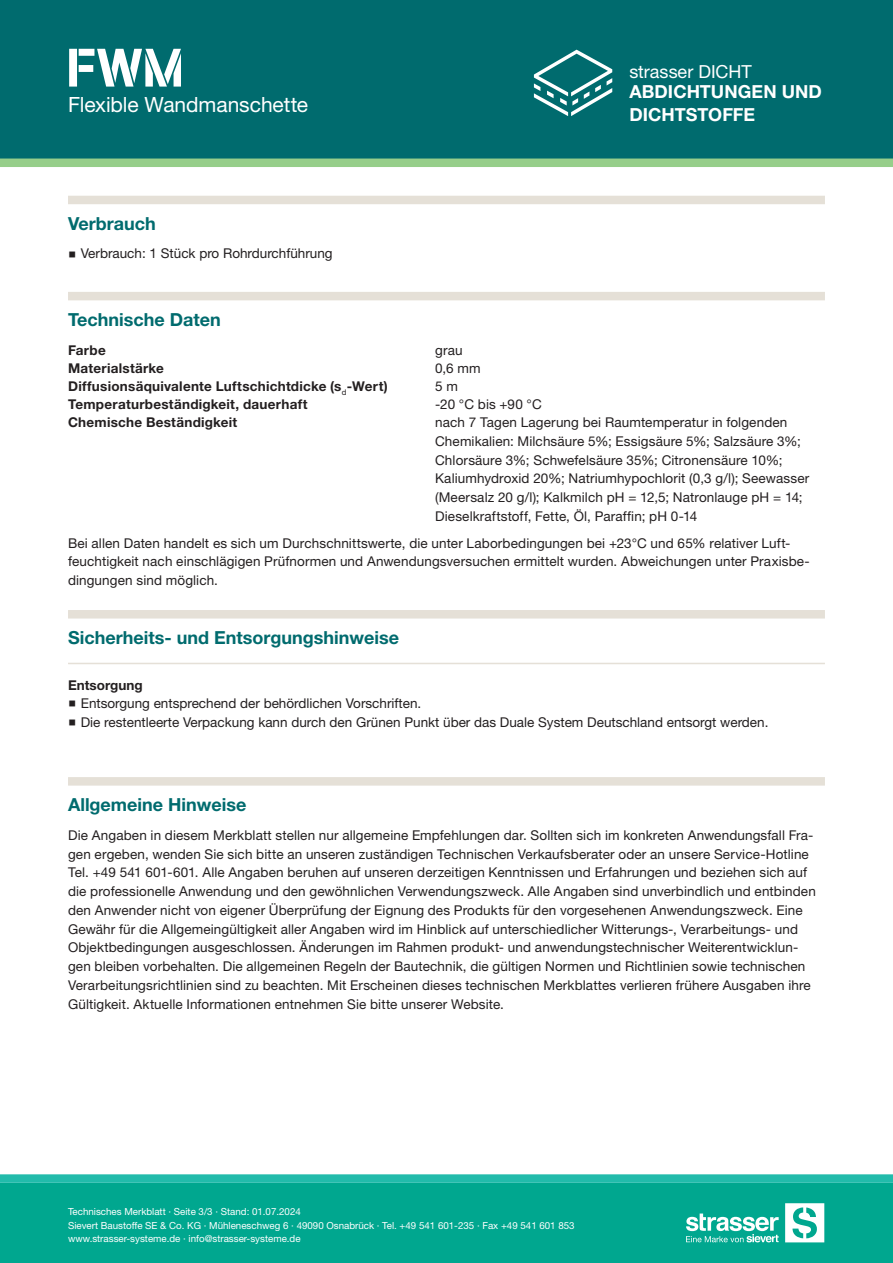
<style>
.page{position:relative;width:893px;height:1263px;background:#fff}
.page>*{position:absolute;margin:0;border:0;box-sizing:border-box;transform-origin:0 0}
.CB_AF_STR_Produkt_ku{font:700 54px "Standard CT Stencil";color:#fff}
.CB_AF_STR_Produkt_la{font:21px "Helvetica Neue LT Std";letter-spacing:-.005em;color:#fff}
.CB_AF_STR_Ueberschri{font:700 18px "Helvetica Neue LT Std";color:#006b6e}
.CB_AF_STR_Produktgru{font:700 18px/22.5px "Helvetica Neue LT Std";letter-spacing:.005em;color:#fff}
.CB_AF_STR_Produktgru-2{font:18px "Helvetica Neue LT Std";color:#fff}
.CB_AF_STR_Fliesstext{font:13.5px/18.8px "Helvetica Neue LT Std";letter-spacing:.01em;color:#231f20}
.CB_AF_STR_Fliesstext-2{font:700 13.5px "Helvetica Neue LT Std";letter-spacing:.02em;color:#231f20}
.CB_AF_STR_Unterueber{font:700 13.5px "Helvetica Neue LT Std";color:#231f20}
.t1{font:9.75px/13.5px "Helvetica Neue LT Std";color:#fff}
</style>
<div class="page">
<div style="left:0;top:0;width:893px;height:159px;background:#006b6e"></div>
<div style="left:0;top:159px;width:893px;height:8px;background:#96ce8a"></div>
<svg style="left:534px;top:50px;width:78px;height:66px"></svg>
<div style="left:0;top:1183px;width:893px;height:80px;background:#00a78f"></div>
<div style="left:0;top:1174px;width:893px;height:9px;background:#22bbab"></div>
<svg style="left:785px;top:1203px;width:39px;height:39px"></svg>
<svg style="left:686px;top:1213px;width:93px;height:29px"></svg>
<div style="left:68px;top:196px;width:757px;height:8px;background:#e5e0d7"></div>
<div style="left:68px;top:292px;width:757px;height:8px;background:#e5e0d7"></div>
<div style="left:68px;top:610px;width:757px;height:8px;background:#e5e0d7"></div>
<hr style="left:68px;top:663px;width:757px;height:1px;background:#e5e0d7">
<div style="left:68px;top:777px;width:757px;height:9px;background:#e5e0d7"></div>
<p class="CB_AF_STR_Produkt_ku" style="left:66px;top:34px;width:120px">FWM</p>
<p class="CB_AF_STR_Produkt_la" style="left:68px;top:92px;width:242px">Flexible Wandmanschette</p>
<p class="CB_AF_STR_Ueberschri" style="left:68px;top:212px;width:89px">Verbrauch</p>
<p class="CB_AF_STR_Fliesstext" style="left:81px;top:244px;width:253px">Verbrauch: 1 Stück pro Rohrdurchführung</p>
<p class="CB_AF_STR_Produktgru-2" style="left:629px;top:61px;width:124px">strasser DICHT</p>
<p class="CB_AF_STR_Produktgru" style="left:629px;top:80px;width:194px">ABDICHTUNGEN UND<br>DICHTSTOFFE</p>
<p class="CB_AF_STR_Ueberschri" style="left:68px;top:308px;width:154px">Technische Daten</p>
<p class="CB_AF_STR_Fliesstext-2" style="left:68px;top:341px;width:39px">Farbe</p>
<p class="CB_AF_STR_Fliesstext" style="left:435px;top:340px;width:29px">grau</p>
<p class="CB_AF_STR_Fliesstext-2" style="left:68px;top:360px;width:97px">Materialstärke</p>
<p class="CB_AF_STR_Fliesstext" style="left:435px;top:358px;width:47px">0,6 mm</p>
<p class="CB_AF_STR_Fliesstext-2" style="left:68px;top:378px;width:321px">Diffusionsäquivalente Luftschichtdicke (s<sub>d</sub>-Wert)</p>
<p class="CB_AF_STR_Fliesstext" style="left:435px;top:376px;width:24px">5 m</p>
<p class="CB_AF_STR_Fliesstext-2" style="left:68px;top:396px;width:241px">Temperaturbeständigkeit, dauerhaft</p>
<p class="CB_AF_STR_Fliesstext" style="left:435px;top:395px;width:108px">-20 °C bis +90 °C</p>
<p class="CB_AF_STR_Fliesstext-2" style="left:68px;top:414px;width:171px">Chemische Beständigkeit</p>
<p class="CB_AF_STR_Fliesstext" style="left:435px;top:413px;width:376px">nach 7 Tagen Lagerung bei Raumtemperatur in folgenden Chemikalien: Milchsäure 5%; Essigsäure 5%; Salzsäure 3%; Chlorsäure 3%; Schwefelsäure 35%; Citronensäure 10%; Kaliumhydroxid 20%; Natriumhypochlorit (0,3 g/l); Seewasser (Meersalz 20 g/l); Kalkmilch pH = 12,5; Natronlauge pH = 14; Dieselkraftstoff, Fette, Öl, Paraffin; pH 0-14</p>
<p class="CB_AF_STR_Fliesstext" style="left:68px;top:533px;width:743px">Bei allen Daten handelt es sich um Durchschnittswerte, die unter Laborbedingungen bei +23°C und 65% relativer Luft&shy;feuchtigkeit nach einschlägigen Prüfnormen und Anwendungsversuchen ermittelt wurden. Abweichungen unter Praxisbe&shy;dingungen sind möglich.</p>
<p class="CB_AF_STR_Ueberschri" style="left:68px;top:626px;width:332px">Sicherheits- und Entsorgungshinweise</p>
<p class="CB_AF_STR_Unterueber" style="left:68px;top:676px;width:76px">Entsorgung</p>
<p class="CB_AF_STR_Fliesstext" style="left:81px;top:693px;width:342px">Entsorgung entsprechend der behördlichen Vorschriften.</p>
<p class="CB_AF_STR_Fliesstext" style="left:81px;top:712px;width:689px">Die restentleerte Verpackung kann durch den Grünen Punkt über das Duale System Deutschland entsorgt werden.</p>
<p class="CB_AF_STR_Ueberschri" style="left:68px;top:793px;width:180px">Allgemeine Hinweise</p>
<p class="CB_AF_STR_Fliesstext" style="left:68px;top:825px;width:749px">Die Angaben in diesem Merkblatt stellen nur allgemeine Empfehlungen dar. Sollten sich im konkreten Anwendungsfall Fra&shy;gen ergeben, wenden Sie sich bitte an unseren zuständigen Technischen Verkaufsberater oder an unsere Service-Hotline Tel. +49 541 601-601. Alle Angaben beruhen auf unseren derzeitigen Kenntnissen und Erfahrungen und beziehen sich auf die professionelle Anwendung und den gewöhnlichen Verwendungszweck. Alle Angaben sind unverbindlich und entbinden den Anwender nicht von eigener Überprüfung der Eignung des Produkts für den vorgesehenen Anwendungszweck. Eine Gewähr für die Allgemeingültigkeit aller Angaben wird im Hinblick auf unterschiedlicher Witterungs-, Verarbeitungs- und Objektbedingungen ausgeschlossen. Änderungen im Rahmen produkt- und anwendungstechnischer Weiterentwicklun&shy;gen bleiben vorbehalten. Die allgemeinen Regeln der Bautechnik, die gültigen Normen und Richtlinien sowie technischen Verarbeitungsrichtlinien sind zu beachten. Mit Erscheinen dieses technischen Merkblattes verlieren frühere Ausgaben ihre Gültigkeit. Aktuelle Informationen entnehmen Sie bitte unserer Website.</p>
<p class="t1" style="left:68px;top:1205px;width:508px">Technisches Merkblatt · Seite 3/3 · Stand: 01.07.2024<br>Sievert Baustoffe SE &amp; Co. KG · Mühleneschweg 6 · 49090 Osnabrück · Tel. +49 541 601-235 · Fax +49 541 601 853 www.strasser-systeme.de · info@strasser-systeme.de</p>
</div>
